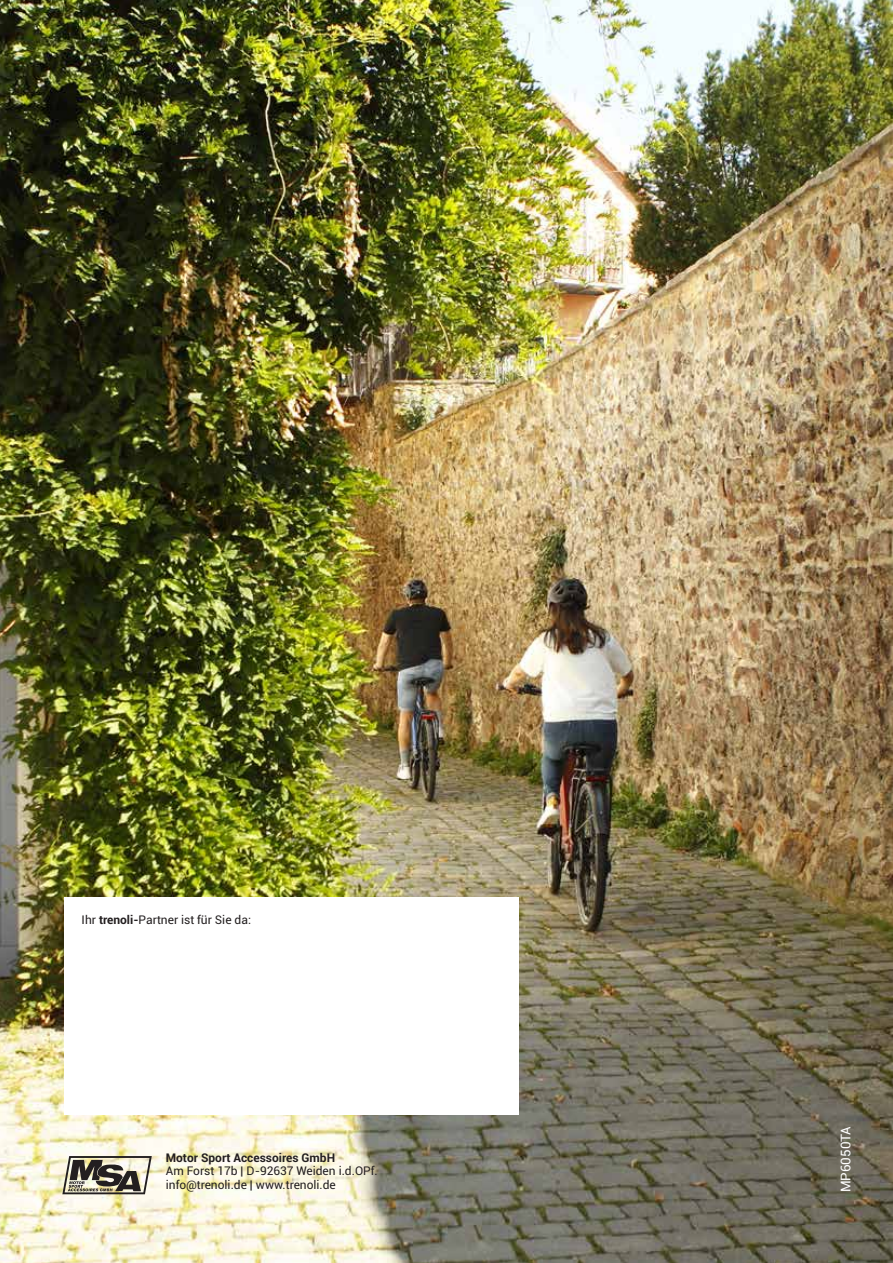
<style>
.page{position:relative;width:893px;height:1263px;background:#fff}
.page>*{position:absolute;margin:0;border:0;box-sizing:border-box;transform-origin:0 0}
.t1{font:13.5px "Roboto";color:#fff}
.t2{font:12px/13.5px "Roboto";color:#231f20}
.t3{font:700 12px "Roboto";color:#231f20}
.s1{font-weight:700}
</style>
<div class="page">
<img style="left:0;top:0;width:893px;height:1263px">
<div style="left:64px;top:897px;width:455px;height:218px;background:#fff"></div>
<svg style="left:62px;top:1156px;width:90px;height:38px;background:#8e8a7d"></svg>
<p class="t2" style="left:82px;top:913px;width:171px">Ihr <span class="s1">trenoli-</span>Partner ist für Sie da:</p>
<p class="t3" style="left:166px;top:1149px;width:171px">Motor Sport Accessoires GmbH</p>
<p class="t2" style="left:166px;top:1164px;width:213px">Am Forst 17b | D-92637 Weiden i.d.OPf. info@trenoli.de | www.trenoli.de</p>
<p class="t1" style="left:836px;top:1192px;width:68px;rotate:-90deg">MP6050TA</p>
</div>
